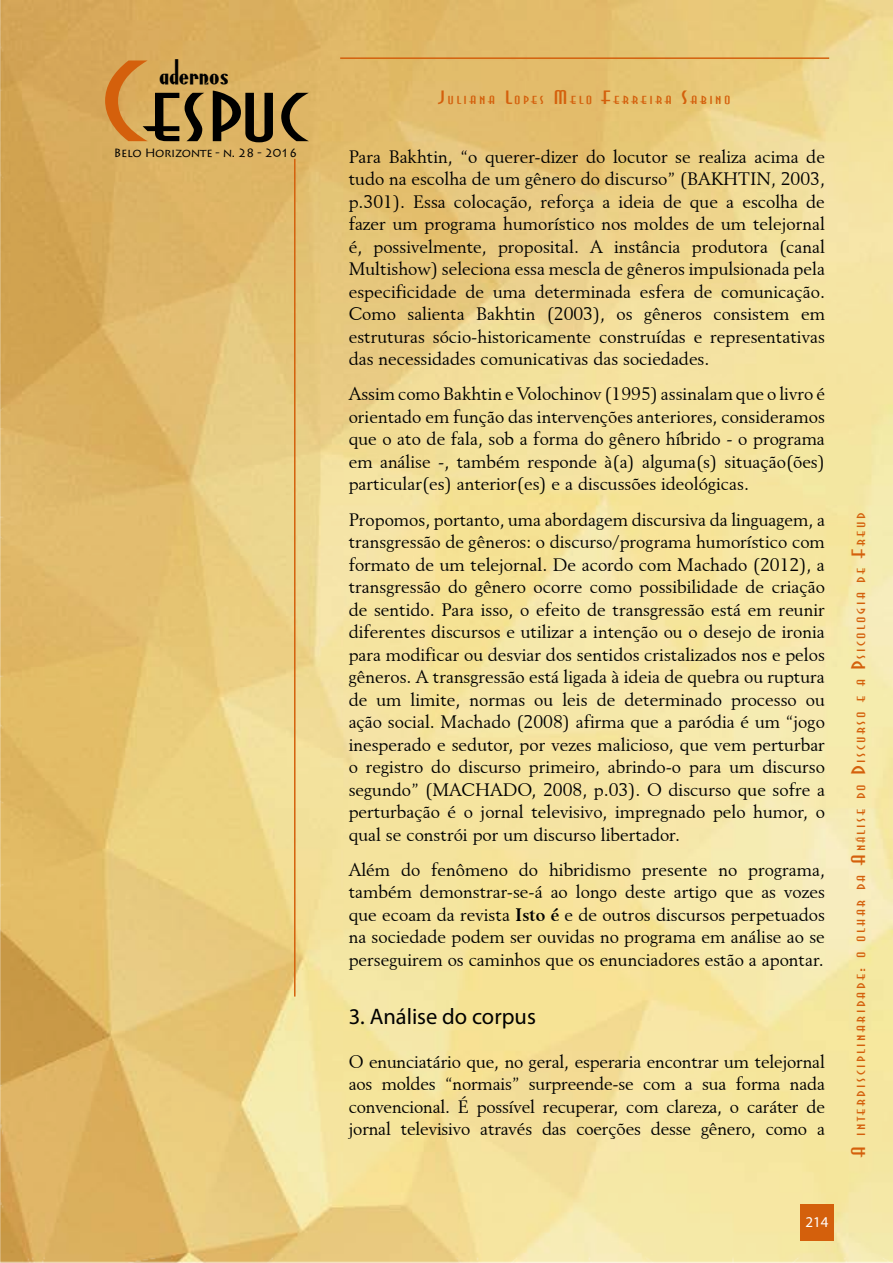
<style>
.page{position:relative;width:893px;height:1263px;background:#fff}
.page>*{position:absolute;margin:0;border:0;box-sizing:border-box;transform-origin:0 0}
.t1{font:expanded 108px "Asia";color:#000}
.t2{font:30px "Anchor Steam NF";color:#000}
.t3{font:22.5px "Myriad Pro";color:#000}
.t4{font:18px/22.5px "Revival 565 BT";color:#000;text-align:justify}
.t5{font:expanded 18px "Asia";letter-spacing:.14em;color:#d4600c}
.t6{font:15px "Myriad Pro";color:#fff}
.t7{font:12px "Lithos Pro";letter-spacing:-.03em;color:#000}
.s1{color:#d4600c}
.s2{font-weight:700}
.s3{font-size:10.5px}
</style>
<div class="page">
<img style="left:0;top:0;width:893px;height:1263px">
<div style="left:800px;top:1203px;width:34px;height:37px;background:#d4600c"></div>
<hr style="left:294px;top:159px;width:2px;height:837px;background:#d4600c">
<hr style="left:340px;top:57px;width:489px;height:2px;background:#d4600c">
<h2 class="t2" style="left:159px;top:51px;width:71px">adernos</h2>
<h1 class="t1" style="left:101px;top:42px;width:208px"><span class="s1">C</span>espuc</h1>
<p class="t7" style="left:114px;top:146px;width:185px">Belo Horizonte - n. 28 - 2016</p>
<p class="t4" style="left:349px;top:145px;width:478px">Para Bakhtin, “o querer-dizer do locutor se realiza acima de tudo na escolha de um gênero do discurso” (BAKHTIN, 2003, p.301). Essa colocação, reforça a ideia de que a escolha de fazer um programa humorístico nos moldes de um telejornal é, possivelmente, proposital. A instância produtora (canal Multishow) seleciona essa mescla de gêneros impulsionada pela especificidade de uma determinada esfera de comunicação.<br>Como salienta Bakhtin (2003), os gêneros consistem em estruturas sócio-historicamente construídas e representativas das necessidades comunicativas das sociedades.</p>
<p class="t4" style="left:349px;top:382px;width:478px">Assim como Bakhtin e Volochinov (1995) assinalam que o livro é orientado em função das intervenções anteriores, consideramos que o ato de fala, sob a forma do gênero híbrido - o programa em análise -, também responde à(a) alguma(s) situação(ões) particular(es) anterior(es) e a discussões ideológicas.</p>
<p class="t4" style="left:349px;top:508px;width:478px">Propomos, portanto, uma abordagem discursiva da linguagem, a transgressão de gêneros: o discurso/programa humorístico com formato de um telejornal. De acordo com Machado (2012), a transgressão do gênero ocorre como possibilidade de criação de sentido. Para isso, o efeito de transgressão está em reunir diferentes discursos e utilizar a intenção ou o desejo de ironia para modificar ou desviar dos sentidos cristalizados nos e pelos gêneros. A transgressão está ligada à ideia de quebra ou ruptura de um limite, normas ou leis de determinado processo ou ação social. Machado (2008) afirma que a paródia é um “jogo inesperado e sedutor, por vezes malicioso, que vem perturbar o registro do discurso primeiro, abrindo-o para um discurso segundo” (MACHADO, 2008, p.03). O discurso que sofre a perturbação é o jornal televisivo, impregnado pelo humor, o qual se constrói por um discurso libertador.</p>
<p class="t4" style="left:349px;top:858px;width:478px">Além do fenômeno do hibridismo presente no programa, também demonstrar-se-á ao longo deste artigo que as vozes que ecoam da revista <span class="s2">Isto é</span> e de outros discursos perpetuados na sociedade podem ser ouvidas no programa em análise ao se perseguirem os caminhos que os enunciadores estão a apontar.</p>
<p class="t3" style="left:349px;top:1002px;width:189px">3. Análise do corpus</p>
<p class="t4" style="left:349px;top:1050px;width:478px">O enunciatário que, no geral, esperaria encontrar um telejornal aos moldes “normais” surpreende-se com a sua forma nada convencional. É possível recuperar, com clareza, o caráter de jornal televisivo através das coerções desse gênero, como a</p>
<p class="t5" style="left:439px;top:88px;width:294px">Juliana Lopes Melo Ferreira Sabino</p>
<p class="t5" style="left:849px;top:1157px;width:645px;rotate:-90deg">A interdisciplinaridade: o olhar da An<span class="s3">á</span>lise do Discurso e a Psicologia de Freud</p>
<p class="t6" style="left:805px;top:1213px;width:25px">214</p>
</div>
